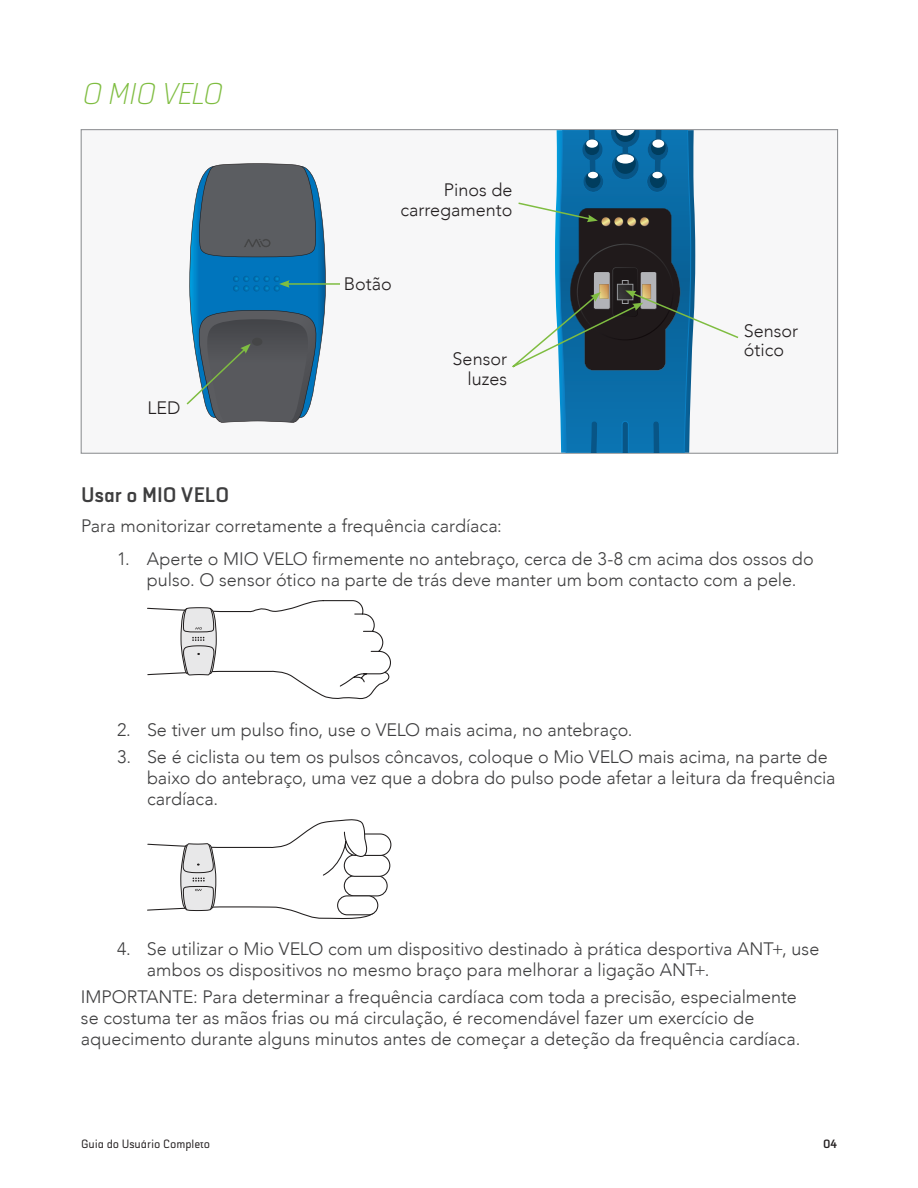
<style>
.page{position:relative;width:918px;height:1188px;background:#fff}
.page>*{position:absolute;margin:0;border:0;box-sizing:border-box;transform-origin:0 0}
.t1{font:italic 300 30px "Selektor";letter-spacing:-.03em;color:#7fbd41}
.t2{font:700 21px "Selektor";letter-spacing:.01em;color:#3e3e3f}
.t3{font:300 18px/21px "Avenir";color:#3e3e3f}
.t4{font:300 18px/19.5px "Avenir";color:#231f20;text-align:right}
.t5{font:12px "Selektor";color:#231f20}
.t6{font:700 12px "Selektor";color:#231f20}
</style>
<div class="page">
<svg style="left:147px;top:600px;width:244px;height:99px"></svg>
<svg style="left:147px;top:819px;width:244px;height:100px"></svg>
<svg style="left:80px;top:129px;width:759px;height:325px"></svg>
<svg style="left:503px;top:130px;width:237px;height:323px"></svg>
<hr style="left:287px;top:283px;width:53px;height:2px;background:#7fbd41">
<svg style="left:185px;top:163px;width:141px;height:260px;background:#537489"></svg>
<h1 class="t1" style="left:81px;top:75px;width:142px">O MIO VELO</h1>
<p class="t4" style="left:147px;top:398px;width:35px">LED</p>
<p class="t4" style="left:401px;top:181px;width:114px">Pinos de carregamento</p>
<p class="t4" style="left:344px;top:274px;width:50px">Botão</p>
<p class="t4" style="left:453px;top:349px;width:56px">Sensor luzes</p>
<p class="t4" style="left:744px;top:321px;width:56px;text-align:left">Sensor ótico</p>
<p class="t2" style="left:81px;top:483px;width:150px">Usar o MIO VELO</p>
<p class="t3" style="left:81px;top:515px;width:422px">Para monitorizar corretamente a frequência cardíaca:</p>
<p class="t3" style="left:147px;top:548px;width:668px;text-indent:-30px">1. Aperte o MIO VELO firmemente no antebraço, cerca de 3-8 cm acima dos ossos do pulso. O sensor ótico na parte de trás deve manter um bom contacto com a pele.</p>
<p class="t3" style="left:117px;top:719px;width:517px">2. Se tiver um pulso fino, use o VELO mais acima, no antebraço.</p>
<p class="t3" style="left:147px;top:746px;width:690px;text-indent:-30px">3. Se é ciclista ou tem os pulsos côncavos, coloque o Mio VELO mais acima, na parte de baixo do antebraço, uma vez que a dobra do pulso pode afetar a leitura da frequência cardíaca.</p>
<p class="t3" style="left:147px;top:938px;width:674px;text-indent:-30px">4. Se utilizar o Mio VELO com um dispositivo destinado à prática desportiva ANT+, use ambos os dispositivos no mesmo braço para melhorar a ligação ANT+.</p>
<p class="t3" style="left:81px;top:986px;width:721px">IMPORTANTE: Para determinar a frequência cardíaca com toda a precisão, especialmente se costuma ter as mãos frias ou má circulação, é recomendável fazer um exercício de aquecimento durante alguns minutos antes de começar a deteção da frequência cardíaca.</p>
<p class="t5" style="left:81px;top:1136px;width:131px">Guia do Usuário Completo</p>
<p class="t6" style="left:823px;top:1136px;width:15px">04</p>
</div>
